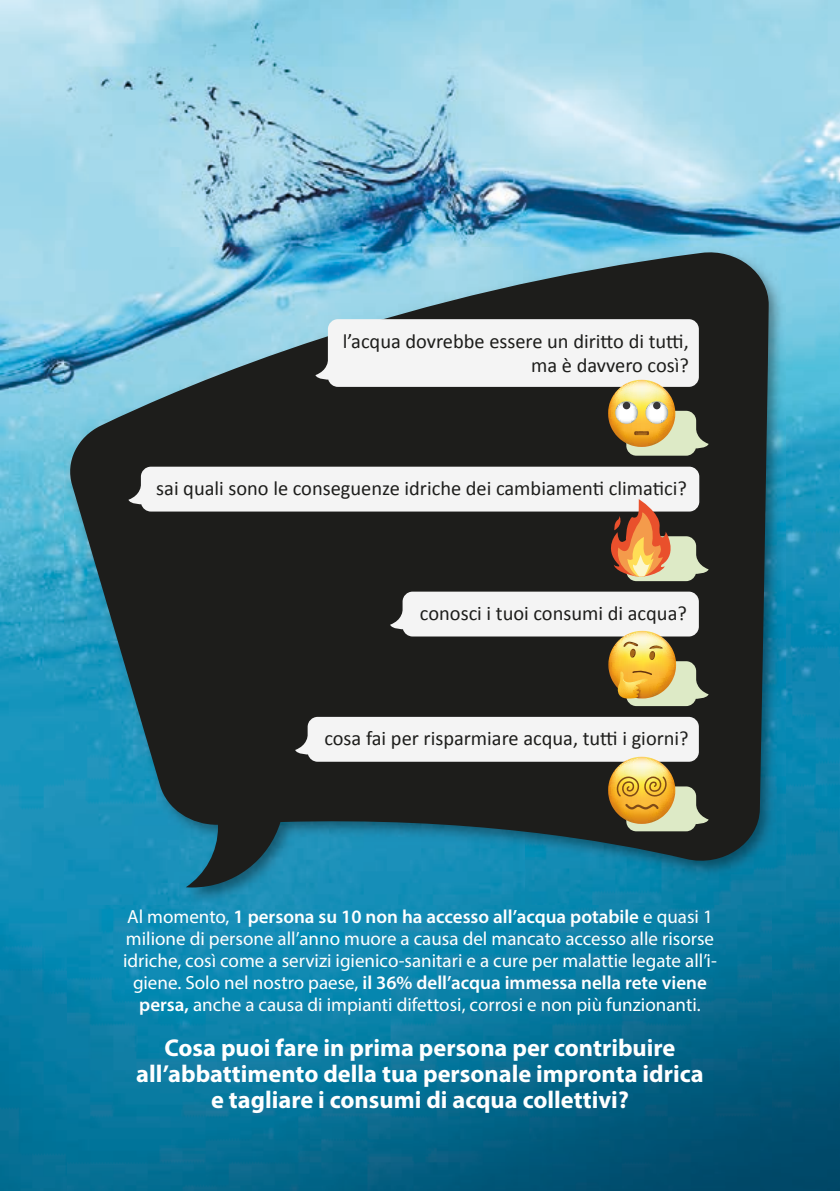
<style>
.page{position:relative;width:840px;height:1191px;background:#fff}
.page>*{position:absolute;margin:0;border:0;box-sizing:border-box;transform-origin:0 0}
.t1{font:700 24.4px/26px "Myriad Pro";color:#fff;text-align:center}
.t2{font:20.4px/24.4px "Calibri";color:#1d1d1b;text-align:right}
.t3{font:19px/22px "Myriad Pro";color:#fff;text-align:center}
.s1{font-weight:600}
</style>
<div class="page">
<img style="left:0;top:0;width:839px;height:278px">
<img style="left:0;top:278px;width:68px;height:913px">
<img style="left:770px;top:278px;width:69px;height:913px">
<img style="left:68px;top:904px;width:702px;height:287px">
<img style="left:65px;top:247px;width:720px;height:657px">
<svg style="left:65px;top:248px;width:703px;height:639px;background:#335b68"></svg>
<svg style="left:390px;top:591px;width:318px;height:115px"></svg>
<svg style="left:128px;top:467px;width:580px;height:114px"></svg>
<svg style="left:315px;top:319px;width:393px;height:137px"></svg>
<div style="left:622px;top:402px;width:8px;height:7px;background:#383737;border-radius:50%"></div>
<svg style="left:295px;top:717px;width:413px;height:114px"></svg>
<p class="t2" style="left:343px;top:328px;width:347px">l’acqua dovrebbe essere un diritto di tutti, ma è davvero così?</p>
<p class="t2" style="left:156px;top:475px;width:532px">sai quali sono le conseguenze idriche dei cambiamenti climatici?</p>
<p class="t2" style="left:420px;top:600px;width:268px">conosci i tuoi consumi di acqua?</p>
<p class="t2" style="left:324px;top:725px;width:365px">cosa fai per risparmiare acqua, tutti i giorni?</p>
<p class="t3" style="left:123px;top:905px;width:595px">Al momento, <span class="s1">1 persona su 10 non ha accesso all’acqua potabile</span> e quasi 1 milione di persone all’anno muore a causa del mancato accesso alle risorse idriche, così come a servizi igienico-sanitari e a cure per malattie legate all’i&shy;giene. Solo nel nostro paese, <span class="s1">il 36% dell’acqua immessa nella rete viene persa,</span> anche a causa di impianti difettosi, corrosi e non più funzionanti.</p>
<p class="t1" style="left:136px;top:1033px;width:568px">Cosa puoi fare in prima persona per contribuire all’abbattimento della tua personale impronta idrica e tagliare i consumi di acqua collettivi?</p>
</div>
